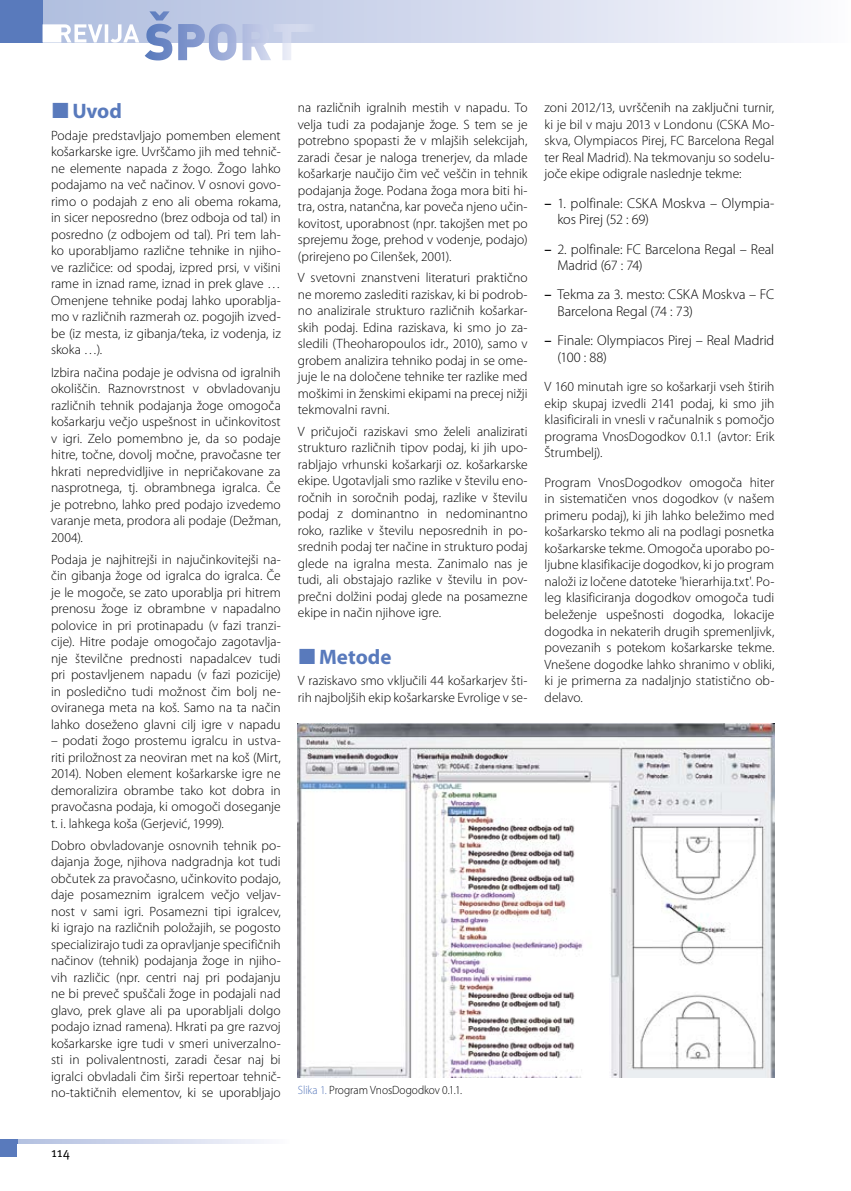
<style>
.page{position:relative;width:851px;height:1191px;background:#fff}
.page>*{position:absolute;margin:0;border:0;box-sizing:border-box;transform-origin:0 0}
.t1{font:700 21px "Myriad Pro";color:#597abc}
.t2{font:300 14.25px/16.5px "Myriad Pro";letter-spacing:-.005em;color:#000}
.t3{font:300 13.5px/16.5px "Myriad Pro";color:#000;text-align:justify}
.t4{font:13.5px "Meta Pro";color:#000}
.t5{font:300 12px "Myriad Pro";letter-spacing:-.005em;color:#000;scale:.95 1}
.s1{font-weight:600}
.s2{color:#597abc}
</style>
<div class="page">
<div style="left:0;top:0;width:850px;height:43px;background:linear-gradient(to right,#aab9dd,#faf9fd)"></div>
<div style="left:0;top:0;width:43px;height:43px;background:#597abc"></div>
<div style="left:0;top:1140px;width:289px;height:17px;background:linear-gradient(to right,#acbade,#faf9fd)"></div>
<svg style="left:145px;top:11px;width:170px;height:49px"></svg>
<svg style="left:43px;top:24px;width:96px;height:19px"></svg>
<div style="left:0;top:1140px;width:17px;height:17px;background:#597abc"></div>
<div style="left:17px;top:1144px;width:272px;height:13px;background:#fff"></div>
<img style="left:298px;top:723px;width:476px;height:354px">
<h1 class="t1" style="left:72px;top:97px;width:51px">Uvod</h1>
<p class="t3" style="left:51px;top:127px;width:231px">Podaje predstavljajo pomemben element košarkarske igre. Uvrščamo jih med tehnič&shy;ne elemente napada z žogo. Žogo lahko podajamo na več načinov. V osnovi govo&shy;rimo o podajah z eno ali obema rokama, in sicer neposredno (brez odboja od tal) in posredno (z odbojem od tal). Pri tem lah&shy;ko uporabljamo različne tehnike in njiho&shy;ve različice: od spodaj, izpred prsi, v višini rame in iznad rame, iznad in prek glave … Omenjene tehnike podaj lahko uporablja&shy;mo v različnih razmerah oz. pogojih izved&shy;be (iz mesta, iz gibanja/teka, iz vodenja, iz skoka …).</p>
<p class="t3" style="left:51px;top:364px;width:231px">Izbira načina podaje je odvisna od igralnih okoliščin. Raznovrstnost v obvladovanju različnih tehnik podajanja žoge omogoča košarkarju večjo uspešnost in učinkovitost v igri. Zelo pomembno je, da so podaje hitre, točne, dovolj močne, pravočasne ter hkrati nepredvidljive in nepričakovane za nasprotnega, tj. obrambnega igralca. Če je potrebno, lahko pred podajo izvedemo varanje meta, prodora ali podaje (Dežman, 2004).</p>
<p class="t3" style="left:51px;top:551px;width:231px">Podaja je najhitrejši in najučinkovitejši na&shy;čin gibanja žoge od igralca do igralca. Če je le mogoče, se zato uporablja pri hitrem prenosu žoge iz obrambne v napadalno polovice in pri protinapadu (v fazi tranzi&shy;cije). Hitre podaje omogočajo zagotavlja&shy;nje številčne prednosti napadalcev tudi pri postavljenem napadu (v fazi pozicije) in posledično tudi možnost čim bolj ne&shy;oviranega meta na koš. Samo na ta način lahko doseženo glavni cilj igre v napadu</p>
<p class="t3" style="left:51px;top:732px;width:231px">– podati žogo prostemu igralcu in ustva&shy;riti priložnost za neoviran met na koš (Mirt, 2014). Noben element košarkarske igre ne demoralizira obrambe tako kot dobra in pravočasna podaja, ki omogoči doseganje t. i. lahkega koša (Gerjević, 1999).</p>
<p class="t3" style="left:51px;top:837px;width:231px">Dobro obvladovanje osnovnih tehnik po&shy;dajanja žoge, njihova nadgradnja kot tudi občutek za pravočasno, učinkovito podajo, daje posameznim igralcem večjo veljav&shy;nost v sami igri. Posamezni tipi igralcev, ki igrajo na različnih položajih, se pogosto specializirajo tudi za opravljanje specifičnih načinov (tehnik) podajanja žoge in njiho&shy;vih različic (npr. centri naj pri podajanju ne bi preveč spuščali žoge in podajali nad glavo, prek glave ali pa uporabljali dolgo podajo iznad ramena). Hkrati pa gre razvoj košarkarske igre tudi v smeri univerzalno&shy;sti in polivalentnosti, zaradi česar naj bi igralci obvladali čim širši repertoar tehnič&shy;no-taktičnih elementov, ki se uporabljajo</p>
<p class="t3" style="left:298px;top:100px;width:231px">na različnih igralnih mestih v napadu. To velja tudi za podajanje žoge. S tem se je potrebno spopasti že v mlajših selekcijah, zaradi česar je naloga trenerjev, da mlade košarkarje naučijo čim več veščin in tehnik podajanja žoge. Podana žoga mora biti hi&shy;tra, ostra, natančna, kar poveča njeno učin&shy;kovitost, uporabnost (npr. takojšen met po sprejemu žoge, prehod v vodenje, podajo) (prirejeno po Cilenšek, 2001).</p>
<p class="t3" style="left:298px;top:270px;width:231px">V svetovni znanstveni literaturi praktično ne moremo zaslediti raziskav, ki bi podrob&shy;no analizirale strukturo različnih košarkar&shy;skih podaj. Edina raziskava, ki smo jo za&shy;sledili (Theoharopoulos idr., 2010), samo v grobem analizira tehniko podaj in se ome&shy;juje le na določene tehnike ter razlike med moškimi in ženskimi ekipami na precej nižji tekmovalni ravni.</p>
<p class="t3" style="left:298px;top:423px;width:231px">V pričujoči raziskavi smo želeli analizirati strukturo različnih tipov podaj, ki jih upo&shy;rabljajo vrhunski košarkarji oz. košarkarske ekipe. Ugotavljali smo razlike v številu eno&shy;ročnih in soročnih podaj, razlike v številu podaj z dominantno in nedominantno roko, razlike v številu neposrednih in po&shy;srednih podaj ter načine in strukturo podaj glede na igralna mesta. Zanimalo nas je tudi, ali obstajajo razlike v številu in pov&shy;prečni dolžini podaj glede na posamezne ekipe in način njihove igre.</p>
<h1 class="t1" style="left:319px;top:643px;width:74px">Metode</h1>
<p class="t3" style="left:298px;top:673px;width:231px">V raziskavo smo vključili 44 košarkarjev šti&shy;rih najboljših ekip košarkarske Evrolige v se-</p>
<p class="t3" style="left:544px;top:100px;width:231px">zoni 2012/13, uvrščenih na zaključni turnir, ki je bil v maju 2013 v Londonu (CSKA Mo&shy;skva, Olympiacos Pirej, FC Barcelona Regal ter Real Madrid). Na tekmovanju so sodelu&shy;joče ekipe odigrale naslednje tekme:</p>
<p class="t2" style="left:557px;top:195px;width:218px;text-indent:-13px"><span class="s1">–</span> 1. polfinale: CSKA Moskva – Olympia&shy;kos Pirej (52 : 69)</p>
<p class="t2" style="left:557px;top:241px;width:218px;text-indent:-13px"><span class="s1">–</span> 2. polfinale: FC Barcelona Regal – Real<br>Madrid (67 : 74)</p>
<p class="t2" style="left:557px;top:287px;width:218px;text-indent:-13px"><span class="s1">–</span> Tekma za 3. mesto: CSKA Moskva – FC<br>Barcelona Regal (74 : 73)</p>
<p class="t2" style="left:557px;top:332px;width:218px;text-indent:-13px"><span class="s1">–</span> Finale: Olympiacos Pirej – Real Madrid (100 : 88)</p>
<p class="t3" style="left:544px;top:379px;width:231px">V 160 minutah igre so košarkarji vseh štirih ekip skupaj izvedli 2141 podaj, ki smo jih klasificirali in vnesli v računalnik s pomočjo programa VnosDogodkov 0.1.1 (avtor: Erik Štrumbelj).</p>
<p class="t3" style="left:544px;top:474px;width:231px">Program VnosDogodkov omogoča hiter in sistematičen vnos dogodkov (v našem primeru podaj), ki jih lahko beležimo med košarkarsko tekmo ali na podlagi posnetka košarkarske tekme. Omogoča uporabo po&shy;ljubne klasifikacije dogodkov, ki jo program naloži iz ločene datoteke 'hierarhija.txt'. Po&shy;leg klasificiranja dogodkov omogoča tudi beleženje uspešnosti dogodka, lokacije dogodka in nekaterih drugih spremenljivk, povezanih s potekom košarkarske tekme.<br>Vnešene dogodke lahko shranimo v obliki, ki je primerna za nadaljnjo statistično ob&shy;delavo.</p>
<p class="t5" style="left:298px;top:1083px;width:174px"><span class="s2">Slika 1.</span> Program VnosDogodkov 0.1.1.</p>
<p class="t4" style="left:51px;top:1144px;width:21px">114</p>
</div>
